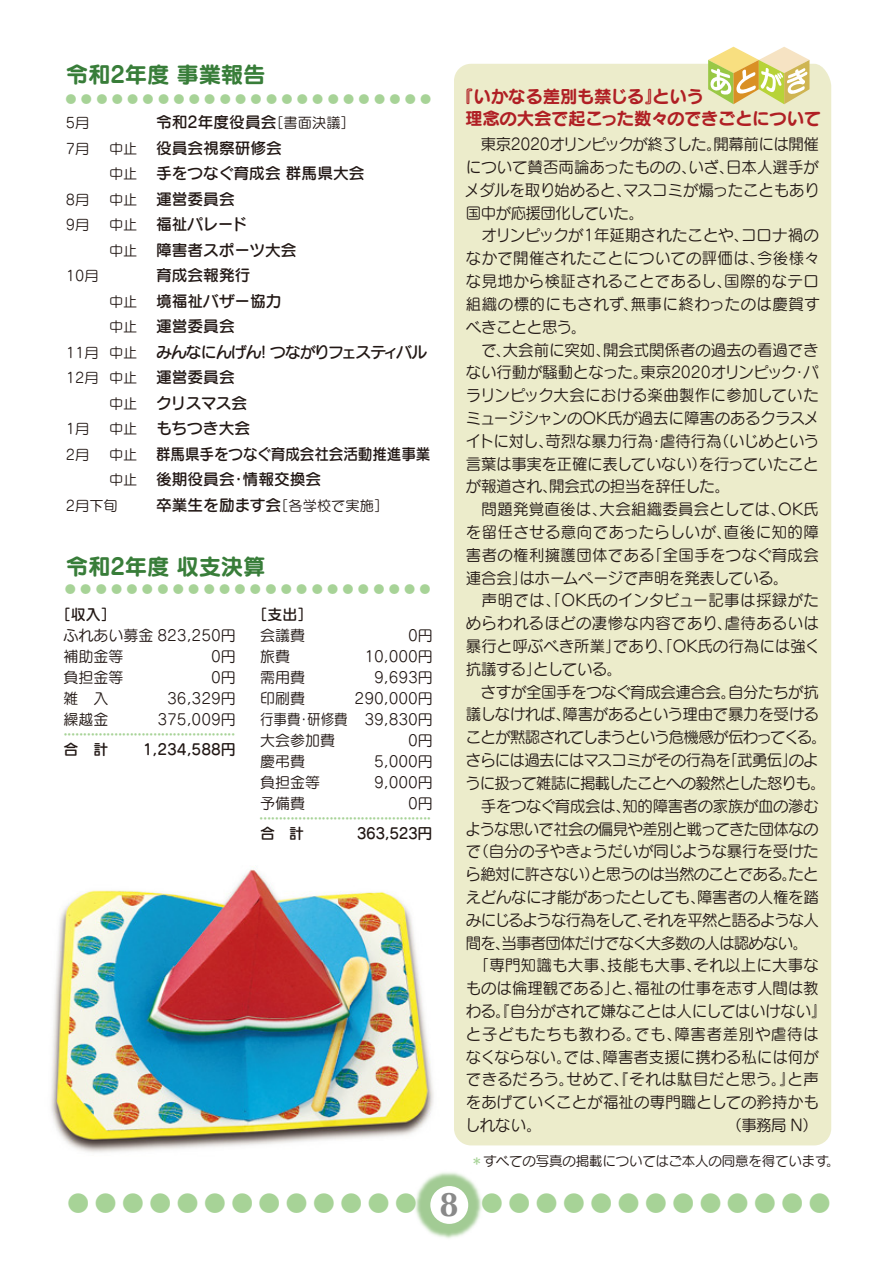
<style>
.page{position:relative;width:893px;height:1263px;background:#fff}
.page>*{position:absolute;margin:0;border:0;box-sizing:border-box;transform-origin:0 0}
.t1{font:700 34.5px "Optima";color:#898989}
.t2{font:22.5px "Seurat Pro B";letter-spacing:-.01em;color:#387d39}
.t3{font:21px "Seurat Pro B";color:#a7d397}
.t4{font:17.55px/22.2px "Seurat Pro B";letter-spacing:-.015em;color:#b01f24}
.t5{font:15.75px/22.8px "Seurat Pro M";letter-spacing:-.01em;color:#221815}
.t6{font:15.75px/25.5px "Seurat Pro DB";color:#221815}
.t7{font:15.75px/25.5px "Seurat Pro DB";color:#221815;scale:.93 1}
.t8{font:15.75px "Seurat Pro DB";letter-spacing:-.05em;color:#221815}
.t9{font:15px/21px "Seurat Pro M";color:#221815}
.t10{font:15px "Seurat Pro DB";color:#a7d397}
.t11{font:15px/21px "Seurat Pro DB";color:#221815;text-align:center}
.t12{font:14.25px "Seurat Pro M";color:#221815}
.t13{font:13.5px "Seurat Pro M";letter-spacing:-.01em;color:#221815}
.t14{font:10.5px "Seurat Pro B";color:#a7d397}
.s1{font-family:"Seurat Pro M";font-size:14.25px}
.s2{font-family:"Seurat Pro DB";font-size:15.75px}
.s3{font-family:"Seurat Pro DB"}
.s4{font-family:"Seurat Pro M"}
.s5{color:#a7d397}
</style>
<div class="page">
<img style="left:51px;top:869px;width:383px;height:284px">
<div style="left:454px;top:64px;width:377px;height:1081px;background:#ececcb"></div>
<svg style="left:708px;top:47px;width:101px;height:57px"></svg>
<img style="left:364px;top:1120px;width:169px;height:119px">
<div style="left:430px;top:1186px;width:38px;height:38px;background:#fff;border-radius:50%"></div>
<p class="t2" style="left:66px;top:59px;width:201px">令和2年度 事業報告</p>
<p class="t14" style="left:66px;top:92px;width:367px">●●●●●●●●●●●●●●●●●●●●●●●●</p>
<p class="t12" style="left:66px;top:114px;width:25px">5月</p>
<p class="t6" style="left:156px;top:109px;width:200px">令和2年度役員会<span class="s1">［書面決議］</span></p>
<p class="t12" style="left:66px;top:139px;width:25px">7月</p>
<p class="t6" style="left:109px;top:135px;width:257px"><span class="s1">中止</span> 役員会視察研修会<br><span class="s1">中止</span> 手をつなぐ育成会 群馬県大会</p>
<p class="t12" style="left:66px;top:190px;width:25px">8月</p>
<p class="t6" style="left:109px;top:186px;width:127px"><span class="s1">中止</span> 運営委員会</p>
<p class="t12" style="left:66px;top:216px;width:25px">9月</p>
<p class="t6" style="left:109px;top:211px;width:189px"><span class="s1">中止</span> 福祉パレード<br><span class="s1">中止</span> 障害者スポーツ大会</p>
<p class="t12" style="left:66px;top:267px;width:34px">10月</p>
<p class="t6" style="left:156px;top:262px;width:96px">育成会報発行</p>
<p class="t6" style="left:109px;top:288px;width:174px"><span class="s1">中止</span> 境福祉バザー協力</p>
<p class="t6" style="left:109px;top:313px;width:127px"><span class="s1">中止</span> 運営委員会</p>
<p class="t8" style="left:66px;top:342px;width:363px"><span class="s1">11月 中止</span> みんなにんげん! つながりフェスティバル</p>
<p class="t12" style="left:66px;top:369px;width:170px">12月 中止 <span class="s2">運営委員会</span></p>
<p class="t6" style="left:109px;top:390px;width:140px"><span class="s1">中止</span> クリスマス会</p>
<p class="t12" style="left:66px;top:420px;width:25px">1月</p>
<p class="t6" style="left:109px;top:415px;width:253px"><span class="s1">中止</span> もちつき大会　　　　　　　</p>
<p class="t12" style="left:66px;top:445px;width:25px">2月</p>
<p class="t7" style="left:109px;top:441px;width:347px"><span class="s1">中止</span> 群馬県手をつなぐ育成会社会活動推進事業<span class="s1">中止</span> 後期役員会・情報交換会</p>
<p class="t12" style="left:66px;top:496px;width:54px">2月下旬</p>
<p class="t6" style="left:156px;top:492px;width:234px">卒業生を励ます会<span class="s1">［各学校で実施］</span></p>
<p class="t2" style="left:66px;top:550px;width:201px">令和2年度 収支決算</p>
<p class="t9" style="left:63px;top:604px;width:174px;text-indent:-8px"><span class="s3">［収入］<br></span>ふれあい募金 823,250円補助金等</p>
<p class="t14" style="left:65px;top:582px;width:367px">●●●●●●●●●●●●●●●●●●●●●●●●</p>
<p class="t11" style="left:252px;top:603px;width:61px">［支出］<span class="s4">会議費</span></p>
<p class="t9" style="left:408px;top:625px;width:26px">0円</p>
<p class="t9" style="left:260px;top:646px;width:31px">旅費</p>
<p class="t9" style="left:364px;top:646px;width:70px">10,000円</p>
<p class="t9" style="left:260px;top:667px;width:46px">需用費</p>
<p class="t9" style="left:374px;top:667px;width:60px">9,693円</p>
<p class="t9" style="left:260px;top:688px;width:46px">印刷費</p>
<p class="t9" style="left:211px;top:646px;width:26px">0円</p>
<p class="t9" style="left:63px;top:667px;width:61px">負担金等</p>
<p class="t9" style="left:211px;top:667px;width:26px">0円</p>
<p class="t9" style="left:63px;top:688px;width:46px">雑　入</p>
<p class="t9" style="left:167px;top:688px;width:70px">36,329円</p>
<p class="t9" style="left:63px;top:709px;width:46px">繰越金</p>
<p class="t9" style="left:157px;top:709px;width:80px">375,009円</p>
<p class="t10" style="left:58px;top:725px;width:184px">・・・・・・・・・・・・・・・・・・・・・・・・・・・・・・・・・・・・・・・・・・・・</p>
<p class="t11" style="left:63px;top:738px;width:46px">合　計</p>
<p class="t11" style="left:143px;top:738px;width:94px">1,234,588円</p>
<p class="t9" style="left:260px;top:688px;width:174px;text-align:justify;text-indent:95px">290,000円行事費・研修費 39,830円大会参加費</p>
<p class="t9" style="left:408px;top:730px;width:26px">0円</p>
<p class="t9" style="left:260px;top:751px;width:46px">慶弔費</p>
<p class="t9" style="left:374px;top:751px;width:60px">5,000円</p>
<p class="t9" style="left:260px;top:772px;width:61px">負担金等</p>
<p class="t9" style="left:374px;top:772px;width:60px">9,000円</p>
<p class="t9" style="left:260px;top:793px;width:46px">予備費</p>
<p class="t9" style="left:408px;top:793px;width:26px">0円</p>
<p class="t10" style="left:254px;top:809px;width:184px">・・・・・・・・・・・・・・・・・・・・・・・・・・・・・・・・・・・・・・・・・・・・</p>
<p class="t11" style="left:260px;top:822px;width:46px">合　計</p>
<p class="t11" style="left:357px;top:822px;width:77px">363,523円</p>
<p class="t4" style="left:465px;top:85px;width:358px;text-indent:-9px">『いかなる差別も禁じる』という<br>理念の大会で起こった数々のできごとについて</p>
<p class="t5" style="left:464px;top:132px;width:364px;text-indent:17px">東京2020オリンピックが終了した。開幕前には開催について賛否両論あったものの、いざ、日本人選手がメダルを取り始めると、マスコミが煽ったこともあり国中が応援団化していた。<br>　オリンピックが1年延期されたことや、コロナ禍のなかで開催されたことについての評価は、今後様々な見地から検証されることであるし、国際的なテロ組織の標的にもされず、無事に終わったのは慶賀すべきことと思う。<br>　で、大会前に突如、開会式関係者の過去の看過できない行動が騒動となった。東京2020オリンピック・パラリンピック大会における楽曲製作に参加していたミュージシャンのOK氏が過去に障害のあるクラスメイトに対し、苛烈な暴力行為・虐待行為（いじめという言葉は事実を正確に表していない）を行っていたことが報道され、開会式の担当を辞任した。<br>　問題発覚直後は、大会組織委員会としては、OK氏を留任させる意向であったらしいが、直後に知的障害者の権利擁護団体である「全国手をつなぐ育成会連合会」はホームページで声明を発表している。<br>　声明では、「OK氏のインタビュー記事は採録がためらわれるほどの凄惨な内容であり、虐待あるいは暴行と呼ぶべき所業」であり、「OK氏の行為には強く抗議する」としている。<br>　さすが全国手をつなぐ育成会連合会。自分たちが抗議しなければ、障害があるという理由で暴力を受けることが黙認されてしまうという危機感が伝わってくる。さらには過去にはマスコミがその行為を「武勇伝」のように扱って雑誌に掲載したことへの毅然とした怒りも。　手をつなぐ育成会は、知的障害者の家族が血の滲むような思いで社会の偏見や差別と戦ってきた団体なので（自分の子やきょうだいが同じような暴行を受けたら絶対に許さない）と思うのは当然のことである。たとえどんなに才能があったとしても、障害者の人権を踏みにじるような行為をして、それを平然と語るような人間を、当事者団体だけでなく大多数の人は認めない。<br>　「専門知識も大事、技能も大事、それ以上に大事なものは倫理観である」と、福祉の仕事を志す人間は教わる。『自分がされて嫌なことは人にしてはいけない』と子どもたちも教わる。でも、障害者差別や虐待はなくならない。では、障害者支援に携わる私には何ができるだろう。せめて、『それは駄目だと思う。』と声をあげていくことが福祉の専門職としての矜持かも</p>
<p class="t13" style="left:470px;top:1152px;width:371px"><span class="s5">＊</span>すべての写真の掲載についてはご本人の同意を得ています。</p>
<p class="t1" style="left:439px;top:1184px;width:21px">8</p>
<p class="t3" style="left:68px;top:1189px;width:764px">●●●●●●●●●●●●● ●●●●●●●●●●●●●●●</p>
</div>
